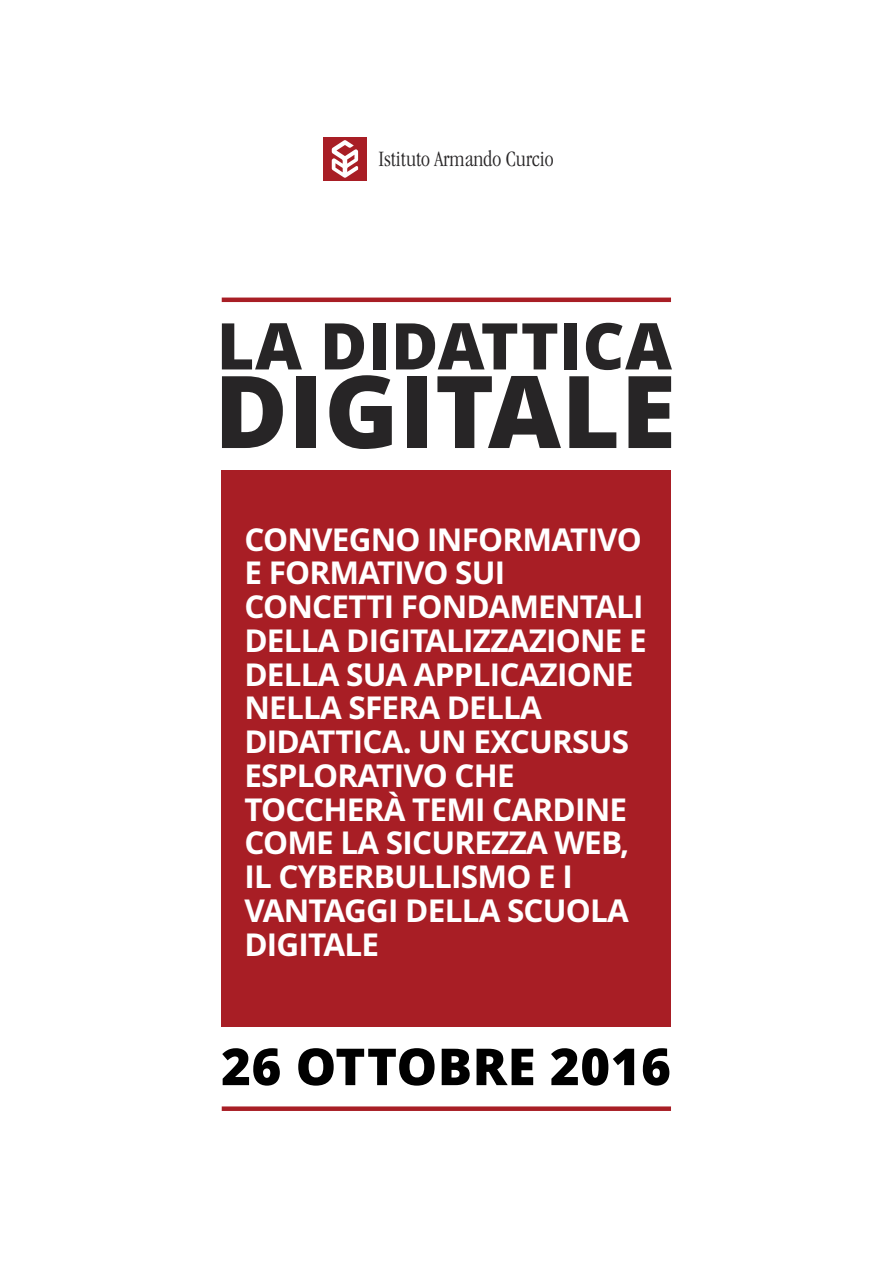
<style>
.page{position:relative;width:893px;height:1263px;background:#fff}
.page>*{position:absolute;margin:0;border:0;box-sizing:border-box;transform-origin:0 0}
.t1{font:800 100.5px "Open Sans";letter-spacing:.005em;color:#272526}
.t2{font:800 64.5px "Open Sans";letter-spacing:.01em;color:#272526}
.t3{font:800 51px "Open Sans";letter-spacing:.01em;color:#000}
.t4{font:700 31.5px/33.8px "Open Sans";letter-spacing:-.025em;color:#fff}
.t5{font:300 condensed 22.65px "Garamond";color:#272526}
</style>
<div class="page">
<div style="left:323px;top:137px;width:44px;height:44px;background:#a81e25"></div>
<svg style="left:332px;top:140px;width:26px;height:38px"></svg>
<div style="left:222px;top:470px;width:449px;height:557px;background:#a81e25"></div>
<div style="left:222px;top:1106px;width:449px;height:5px;background:#a81e25"></div>
<hr style="left:222px;top:298px;width:449px;height:4px;background:#a81e25">
<p class="t5" style="left:378px;top:150px;width:177px">Istituto Armando Curcio</p>
<h2 class="t2" style="left:217px;top:309px;width:457px">LA DIDATTICA</h2>
<h1 class="t1" style="left:214px;top:355px;width:463px">DIGITALE</h1>
<p class="t4" style="left:244px;top:523px;width:404px">CONVEGNO INFORMATIVO<br>E FORMATIVO SUI<br>CONCETTI FONDAMENTALI<br>DELLA DIGITALIZZAZIONE E<br>DELLA SUA APPLICAZIONE<br>NELLA SFERA DELLA<br>DIDATTICA. UN EXCURSUS<br>ESPLORATIVO CHE<br>TOCCHERÀ TEMI CARDINE<br>COME LA SICUREZZA WEB,<br>IL CYBERBULLISMO E I<br>VANTAGGI DELLA SCUOLA<br>DIGITALE</p>
<h3 class="t3" style="left:221px;top:1038px;width:451px">26 OTTOBRE 2016</h3>
</div>
